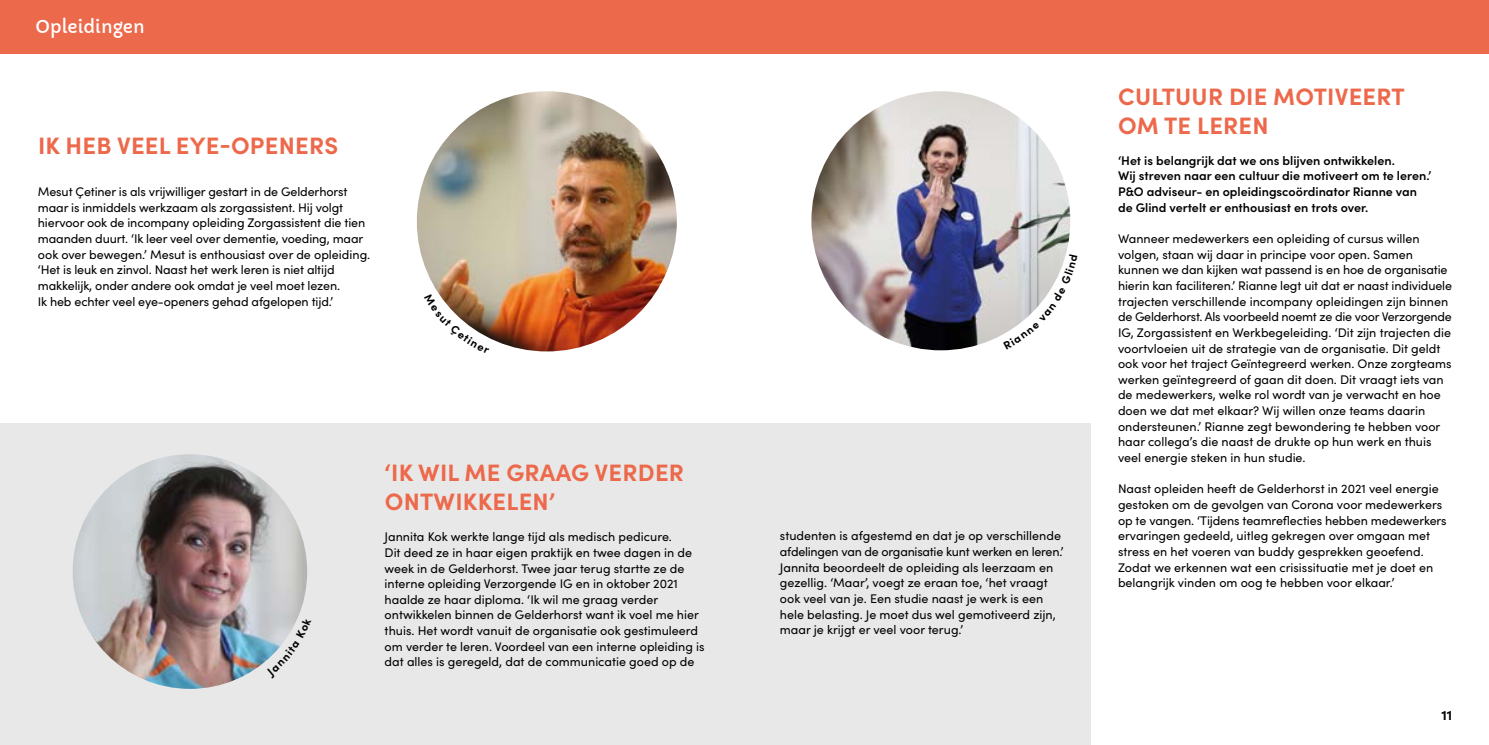
<style>
.page{position:relative;width:1489px;height:745px;background:#fff}
.page>*{position:absolute;margin:0;border:0;box-sizing:border-box;transform-origin:0 0}
.t1{font:700 23.75px/28.5px "Sofia Pro";letter-spacing:.01em;color:#ed694b}
.t2{font:17.5px "Capriola";color:#fff}
.t3{font:700 13.75px "Sofia Pro";color:#000}
.t4{font:12.5px/15.6px "Sofia Pro";color:#000}
.t5{font:600 12.5px/15.6px "Sofia Pro";color:#000}
</style>
<div class="page">
<div style="left:0;top:0;width:1488px;height:53px;background:#ed694b"></div>
<div style="left:0;top:423px;width:1090px;height:321px;background:#e8e8e8"></div>
<img style="left:811px;top:91px;width:259px;height:259px;border-radius:129px">
<img style="left:73px;top:454px;width:234px;height:234px;border-radius:117px">
<img style="left:417px;top:91px;width:259px;height:260px;border-radius:130px">
<svg style="left:1003px;top:254px;width:63px;height:80px"></svg>
<svg style="left:266px;top:616px;width:32px;height:45px"></svg>
<svg style="left:438px;top:293px;width:51px;height:45px"></svg>
<h2 class="t2" style="left:35px;top:16px;width:111px">Opleidingen</h2>
<h1 class="t1" style="left:38px;top:130px;width:302px">IK HEB VEEL EYE-OPENERS</h1>
<p class="t4" style="left:38px;top:183px;width:334px">Mesut Çetiner is als vrijwilliger gestart in de Gelderhorst maar is inmiddels werkzaam als zorgassistent. Hij volgt hiervoor ook de incompany opleiding Zorgassistent die tien maanden duurt. ‘Ik leer veel over dementie, voeding, maar ook over bewegen.’ Mesut is enthousiast over de opleiding. ‘Het is leuk en zinvol. Naast het werk leren is niet altijd makkelijk, onder andere ook omdat je veel moet lezen.<br>Ik heb echter veel eye-openers gehad afgelopen tijd.’</p>
<h1 class="t1" style="left:384px;top:456px;width:301px">‘IK WIL ME GRAAG VERDER<br>ONTWIKKELEN’</h1>
<p class="t4" style="left:384px;top:528px;width:321px">Jannita Kok werkte lange tijd als medisch pedicure.<br>Dit deed ze in haar eigen praktijk en twee dagen in de week in de Gelderhorst. Twee jaar terug startte ze de interne opleiding Verzorgende IG en in oktober 2021 haalde ze haar diploma. ‘Ik wil me graag verder ontwikkelen binnen de Gelderhorst want ik voel me hier thuis. Het wordt vanuit de organisatie ook gestimuleerd om verder te leren. Voordeel van een interne opleiding is dat alles is geregeld, dat de communicatie goed op de</p>
<p class="t4" style="left:780px;top:527px;width:285px">studenten is afgestemd en dat je op verschillende afdelingen van de organisatie kunt werken en leren.’ Jannita beoordeelt de opleiding als leerzaam en gezellig. ‘Maar’, voegt ze eraan toe, ‘het vraagt ook veel van je. Een studie naast je werk is een hele belasting. Je moet dus wel gemotiveerd zijn, maar je krijgt er veel voor terug.’</p>
<h1 class="t1" style="left:1118px;top:81px;width:288px">CULTUUR DIE MOTIVEERT<br>OM TE LEREN</h1>
<p class="t5" style="left:1117px;top:152px;width:315px">‘Het is belangrijk dat we ons blijven ontwikkelen.<br>Wij streven naar een cultuur die motiveert om te leren.’ P&amp;O adviseur- en opleidingscoördinator Rianne van de Glind vertelt er enthousiast en trots over.</p>
<p class="t4" style="left:1117px;top:230px;width:335px">Wanneer medewerkers een opleiding of cursus willen volgen, staan wij daar in principe voor open. Samen kunnen we dan kijken wat passend is en hoe de organisatie hierin kan faciliteren.’ Rianne legt uit dat er naast individuele trajecten verschillende incompany opleidingen zijn binnen de Gelderhorst. Als voorbeeld noemt ze die voor Verzorgende IG, Zorgassistent en Werkbegeleiding. ‘Dit zijn trajecten die voortvloeien uit de strategie van de organisatie. Dit geldt ook voor het traject Geïntegreerd werken. Onze zorgteams werken geïntegreerd of gaan dit doen. Dit vraagt iets van de medewerkers, welke rol wordt van je verwacht en hoe doen we dat met elkaar? Wij willen onze teams daarin ondersteunen.’ Rianne zegt bewondering te hebben voor haar collega’s die naast de drukte op hun werk en thuis veel energie steken in hun studie.</p>
<p class="t4" style="left:1117px;top:480px;width:330px">Naast opleiden heeft de Gelderhorst in 2021 veel energie gestoken om de gevolgen van Corona voor medewerkers op te vangen. ‘Tijdens teamreflecties hebben medewerkers ervaringen gedeeld, uitleg gekregen over omgaan met stress en het voeren van buddy gesprekken geoefend.<br>Zodat we erkennen wat een crisissituatie met je doet en belangrijk vinden om oog te hebben voor elkaar.’</p>
<p class="t3" style="left:1441px;top:704px;width:12px">11</p>
</div>
